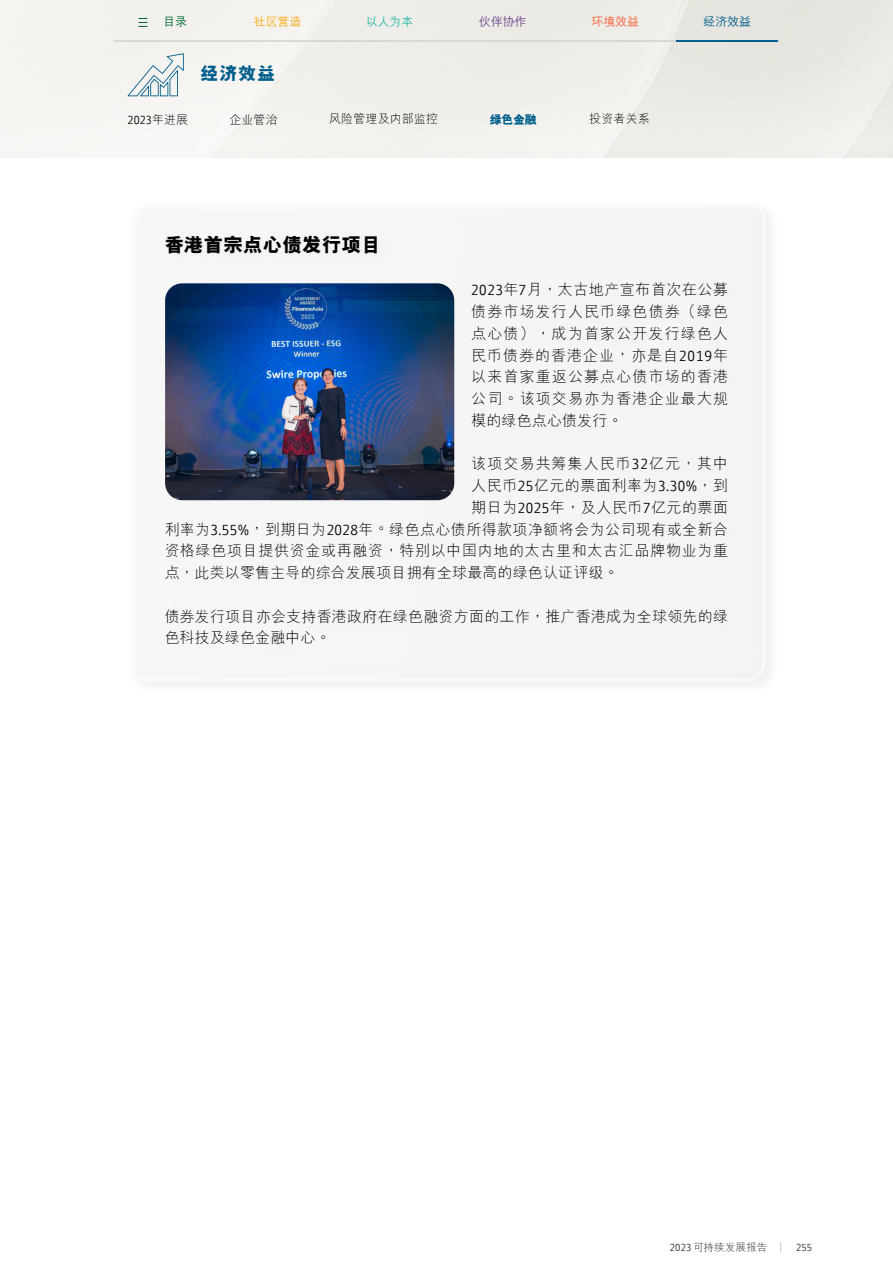
<style>
.page{position:relative;width:893px;height:1263px;background:#fff}
.page>*{position:absolute;margin:0;border:0;box-sizing:border-box;transform-origin:0 0}
.t1{font:800 19.5px "M Hei PRC";letter-spacing:.01em;color:#000}
.t2{font:800 18px "M Hei PRC";color:#005e8c}
.t3{font:300 15px/21.8px "M Hei PRC";letter-spacing:.03em;color:#000;text-align:justify}
.t4{font:300 15px "M Hei PRC";letter-spacing:.01em;color:#000}
.t5{font:300 15px "M Hei PRC";letter-spacing:.07em;color:#000}
.t6{font:300 12px "M Hei PRC";letter-spacing:.01em;color:#000}
.t7{font:300 12px "FS Jack";color:#000}
.t8{font:500 12px "M Hei PRC";color:#f5af1c}
.t9{font:500 12px "M Hei PRC";color:#2db9aa}
.t10{font:500 12px "M Hei PRC";color:#6a478d}
.t11{font:500 12px "M Hei PRC";color:#fa6339}
.t12{font:500 12px "M Hei PRC";color:#005e8c}
.t13{font:800 12px "M Hei PRC";color:#005e8c}
.t14{font:500 12px "M Hei PRC";color:#063}
.t15{font:300 10.5px "M Hei PRC";letter-spacing:.01em;color:#272524}
.t16{font:300 10.5px "FS Jack";color:#272524}
.s1{font-family:"M Hei PRC"}
.s2{font-family:"FS Jack"}
.s3{font-family:"M Hei HK"}
</style>
<div class="page">
<div style="left:0;top:0;width:893px;height:157px;background:#f1efeb"></div>
<svg style="left:128px;top:53px;width:56px;height:43px"></svg>
<svg style="left:138px;top:18px;width:9px;height:9px"></svg>
<hr style="left:114px;top:40px;width:665px;height:2px;background:#d1d1d1">
<div style="left:129px;top:201px;width:635px;height:479px;background:#f5f5f5;border-radius:17px"></div>
<div style="left:127px;top:200px;width:638px;height:481px;border:3px solid #fff;border-radius:17px"></div>
<img style="left:165px;top:283px;width:289px;height:217px">
<hr style="left:676px;top:40px;width:102px;height:2px;background:#005e8c">
<p class="t14" style="left:163px;top:16px;width:25px">目录</p>
<p class="t8" style="left:254px;top:16px;width:49px">社区营造</p>
<p class="t9" style="left:366px;top:16px;width:49px">以人为本</p>
<p class="t10" style="left:479px;top:16px;width:49px">伙伴协作</p>
<p class="t11" style="left:591px;top:16px;width:49px">环境效益</p>
<p class="t12" style="left:703px;top:16px;width:49px">经济效益</p>
<p class="t2" style="left:200px;top:65px;width:76px">经济效益</p>
<p class="t7" style="left:128px;top:110px;width:62px">2023<span class="s1">年进展</span></p>
<p class="t6" style="left:229px;top:113px;width:50px">企业管治</p>
<p class="t6" style="left:329px;top:113px;width:110px">风险管理及内部监控</p>
<p class="t6" style="left:589px;top:112px;width:62px">投资者关系</p>
<p class="t13" style="left:490px;top:113px;width:49px">绿色金融</p>
<h1 class="t1" style="left:164px;top:235px;width:218px">香港首宗点心债发行项目</h1>
<p class="t3" style="left:471px;top:279px;width:258px"><span class="s2">2023</span>年<span class="s2">7</span>月<span class="s3">，</span>太古地产宣布首次在公募债券市场发行人民币绿色债券<span class="s3">（</span>绿色点心债<span class="s3">），</span>成为首家公开发行绿色人民币债券的香港企业<span class="s3">，</span>亦是自<span class="s2">2019</span>年以来首家重返公募点心债市场的香港公司<span class="s3">。</span>该项交易亦为香港企业最大规模的绿色点心债发行<span class="s3">。</span></p>
<p class="t5" style="left:471px;top:456px;width:258px">该项交易共筹集人民币<span class="s2">32</span>亿元<span class="s3">，</span>其中</p>
<p class="t3" style="left:471px;top:475px;width:258px">人民币<span class="s2">25</span>亿元的票面利率为<span class="s2">3.30%</span><span class="s3">，</span>到</p>
<p class="t3" style="left:471px;top:497px;width:258px">期日为<span class="s2">2025</span>年<span class="s3">，</span>及人民币<span class="s2">7</span>亿元的票面</p>
<p class="t3" style="left:164px;top:519px;width:565px">利率为<span class="s2">3.55%</span><span class="s3">，</span>到期日为<span class="s2">2028</span>年<span class="s3">。</span>绿色点心债所得款项净额将会为公司现有或全新合</p>
<p class="t3" style="left:164px;top:540px;width:565px">资格绿色项目提供资金或再融资<span class="s3">，</span>特别以中国内地的太古里和太古汇品牌物业为重</p>
<p class="t4" style="left:164px;top:565px;width:456px">点<span class="s3">，</span>此类以零售主导的综合发展项目拥有全球最高的绿色认证评级<span class="s3">。</span></p>
<p class="t3" style="left:164px;top:606px;width:565px">债券发行项目亦会支持香港政府在绿色融资方面的工作<span class="s3">，</span>推广香港成为全球领先的绿色科技及绿色金融中心<span class="s3">。</span></p>
<p class="t15" style="left:670px;top:1241px;width:99px"><span class="s2">2023</span> 可持续发展报告</p>
<p class="t16" style="left:796px;top:1239px;width:17px">255</p>
</div>
